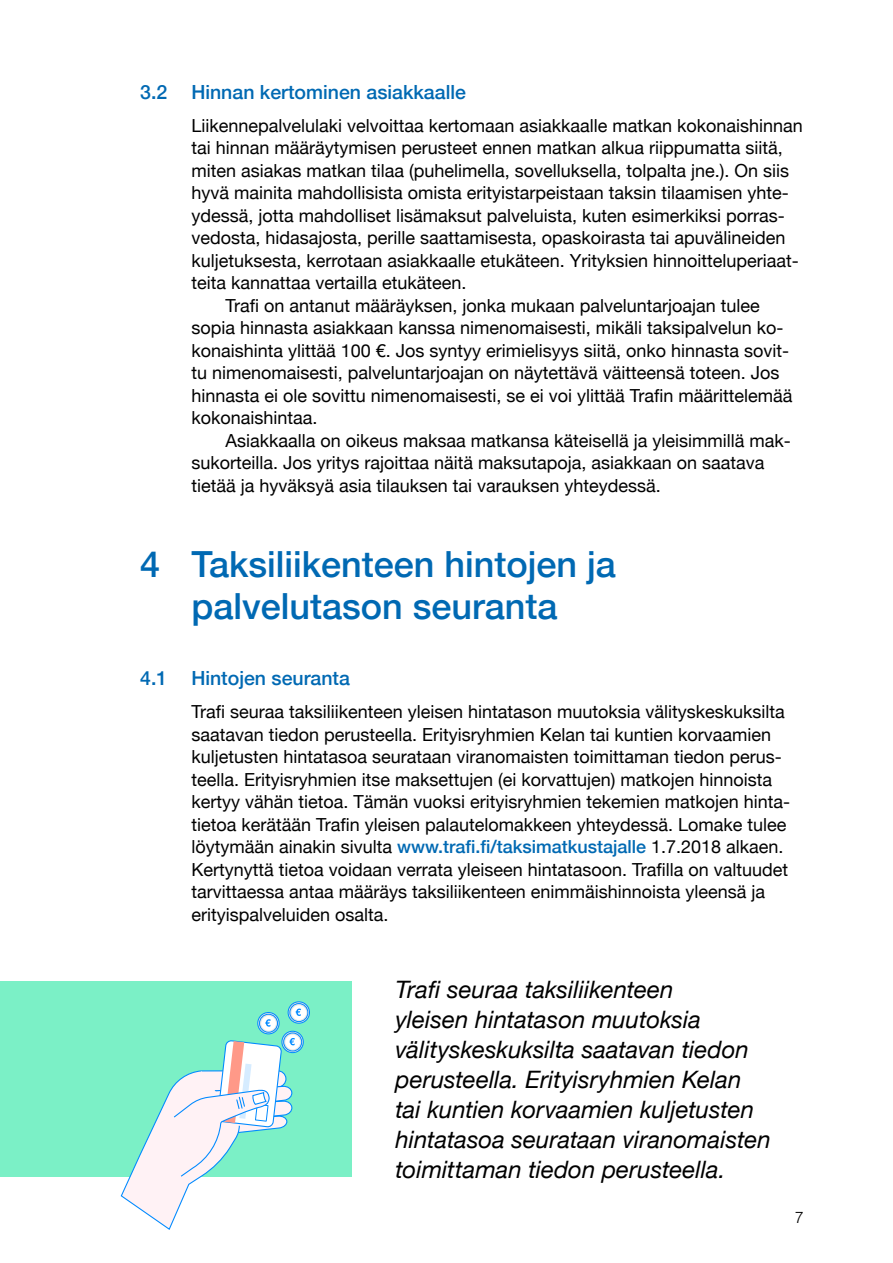
<style>
.page{position:relative;width:893px;height:1263px;background:#fff}
.page>*{position:absolute;margin:0;border:0;box-sizing:border-box;transform-origin:0 0}
.t1{font:500 36px/42px "Helvetica Neue";color:#0069b3;text-align:center}
.t2{font:italic 24px/30px "Helvetica Neue";color:#000}
.t3{font:500 19.5px "Helvetica Neue";color:#0069b3}
.t4{font:18px/22.5px "Helvetica Neue";color:#000}
.t5{font:300 15.75px "Helvetica";color:#000}
.s1{font-weight:500;color:#0069b3}
</style>
<div class="page">
<div style="left:0;top:981px;width:352px;height:196px;background:#7bf0c6"></div>
<svg style="left:282px;top:1031px;width:21px;height:21px"></svg>
<div style="left:282px;top:1031px;width:22px;height:22px;border:1px solid #008aff;border-radius:50%"></div>
<svg style="left:284px;top:1033px;width:18px;height:18px"></svg>
<div style="left:283px;top:1033px;width:19px;height:18px;border:1px solid #008aff;border-radius:50%"></div>
<div style="left:285px;top:1035px;width:15px;height:14px;background:#fff;border-radius:50%"></div>
<svg style="left:258px;top:1012px;width:21px;height:22px"></svg>
<div style="left:257px;top:1012px;width:22px;height:22px;border:1px solid #008aff;border-radius:50%"></div>
<svg style="left:259px;top:1014px;width:19px;height:18px"></svg>
<div style="left:259px;top:1014px;width:19px;height:18px;border:1px solid #008aff;border-radius:50%"></div>
<div style="left:261px;top:1016px;width:15px;height:15px;background:#fff;border-radius:50%"></div>
<svg style="left:265px;top:1019px;width:6px;height:8px"></svg>
<svg style="left:288px;top:1002px;width:21px;height:21px"></svg>
<div style="left:288px;top:1001px;width:22px;height:22px;border:1px solid #008aff;border-radius:50%"></div>
<svg style="left:290px;top:1003px;width:18px;height:18px"></svg>
<div style="left:290px;top:1003px;width:18px;height:19px;border:1px solid #008aff;border-radius:50%"></div>
<div style="left:292px;top:1005px;width:14px;height:15px;background:#fff;border-radius:50%"></div>
<svg style="left:296px;top:1008px;width:5px;height:8px"></svg>
<svg style="left:120px;top:1038px;width:175px;height:192px"></svg>
<p class="t3" style="left:140px;top:76px;width:327px">3.2 Hinnan kertominen asiakkaalle</p>
<p class="t4" style="left:191px;top:115px;width:613px">Liikennepalvelulaki velvoittaa kertomaan asiakkaalle matkan kokonaishinnan</p>
<p class="t4" style="left:191px;top:138px;width:593px">tai hinnan määräytymisen perusteet ennen matkan alkua riippumatta siitä,</p>
<p class="t4" style="left:191px;top:160px;width:599px">miten asiakas matkan tilaa (puhelimella, sovelluksella, tolpalta jne.). On siis</p>
<p class="t4" style="left:191px;top:183px;width:599px">hyvä mainita mahdollisista omista erityistarpeistaan taksin tilaamisen yhte-</p>
<p class="t4" style="left:191px;top:205px;width:595px">ydessä, jotta mahdolliset lisämaksut palveluista, kuten esimerkiksi porras-</p>
<p class="t4" style="left:191px;top:228px;width:596px">vedosta, hidasajosta, perille saattamisesta, opaskoirasta tai apuvälineiden</p>
<p class="t4" style="left:191px;top:250px;width:609px">kuljetuksesta, kerrotaan asiakkaalle etukäteen. Yrityksien hinnoitteluperiaat-</p>
<p class="t4" style="left:191px;top:273px;width:277px">teita kannattaa vertailla etukäteen.</p>
<p class="t4" style="left:225px;top:295px;width:536px">Trafi on antanut määräyksen, jonka mukaan palveluntarjoajan tulee</p>
<p class="t4" style="left:191px;top:318px;width:594px">sopia hinnasta asiakkaan kanssa nimenomaisesti, mikäli taksipalvelun ko-</p>
<p class="t4" style="left:191px;top:340px;width:599px">konaishinta ylittää 100 €. Jos syntyy erimielisyys siitä, onko hinnasta sovit-</p>
<p class="t4" style="left:191px;top:363px;width:590px">tu nimenomaisesti, palveluntarjoajan on näytettävä väitteensä toteen. Jos</p>
<p class="t4" style="left:191px;top:385px;width:603px">hinnasta ei ole sovittu nimenomaisesti, se ei voi ylittää Trafin määrittelemää</p>
<p class="t4" style="left:191px;top:408px;width:128px">kokonaishintaa.</p>
<p class="t4" style="left:225px;top:430px;width:567px">Asiakkaalla on oikeus maksaa matkansa käteisellä ja yleisimmillä mak-</p>
<p class="t4" style="left:191px;top:453px;width:575px">sukorteilla. Jos yritys rajoittaa näitä maksutapoja, asiakkaan on saatava</p>
<p class="t4" style="left:191px;top:475px;width:471px">tietää ja hyväksyä asia tilauksen tai varauksen yhteydessä.</p>
<h1 class="t1" style="left:140px;top:541px;width:477px">4 Taksiliikenteen hintojen ja palvelutason seuranta</h1>
<p class="t3" style="left:140px;top:663px;width:211px">4.1 Hintojen seuranta</p>
<p class="t4" style="left:191px;top:702px;width:600px">Trafi seuraa taksiliikenteen yleisen hintatason muutoksia välityskeskuksilta saatavan tiedon perusteella. Erityisryhmien Kelan tai kuntien korvaamien kuljetusten hintatasoa seurataan viranomaisten toimittaman tiedon perus&shy;teella. Erityisryhmien itse maksettujen (ei korvattujen) matkojen hinnoista kertyy vähän tietoa. Tämän vuoksi erityisryhmien tekemien matkojen hinta&shy;tietoa kerätään Trafin yleisen palautelomakkeen yhteydessä. Lomake tulee löytymään ainakin sivulta <span class="s1">www.trafi.fi/taksimatkustajalle</span> 1.7.2018 alkaen.<br>Kertynyttä tietoa voidaan verrata yleiseen hintatasoon. Trafilla on valtuudet tarvittaessa antaa määräys taksiliikenteen enimmäishinnoista yleensä ja erityispalveluiden osalta.</p>
<p class="t2" style="left:395px;top:976px;width:377px">Trafi seuraa taksiliikenteen<br>yleisen hintatason muutoksia välityskeskuksilta saatavan tiedon perusteella. Erityisryhmien Kelan tai kuntien korvaamien kuljetusten hintatasoa seurataan viranomaisten toimittaman tiedon perusteella.</p>
<p class="t5" style="left:795px;top:1204px;width:10px">7</p>
</div>
